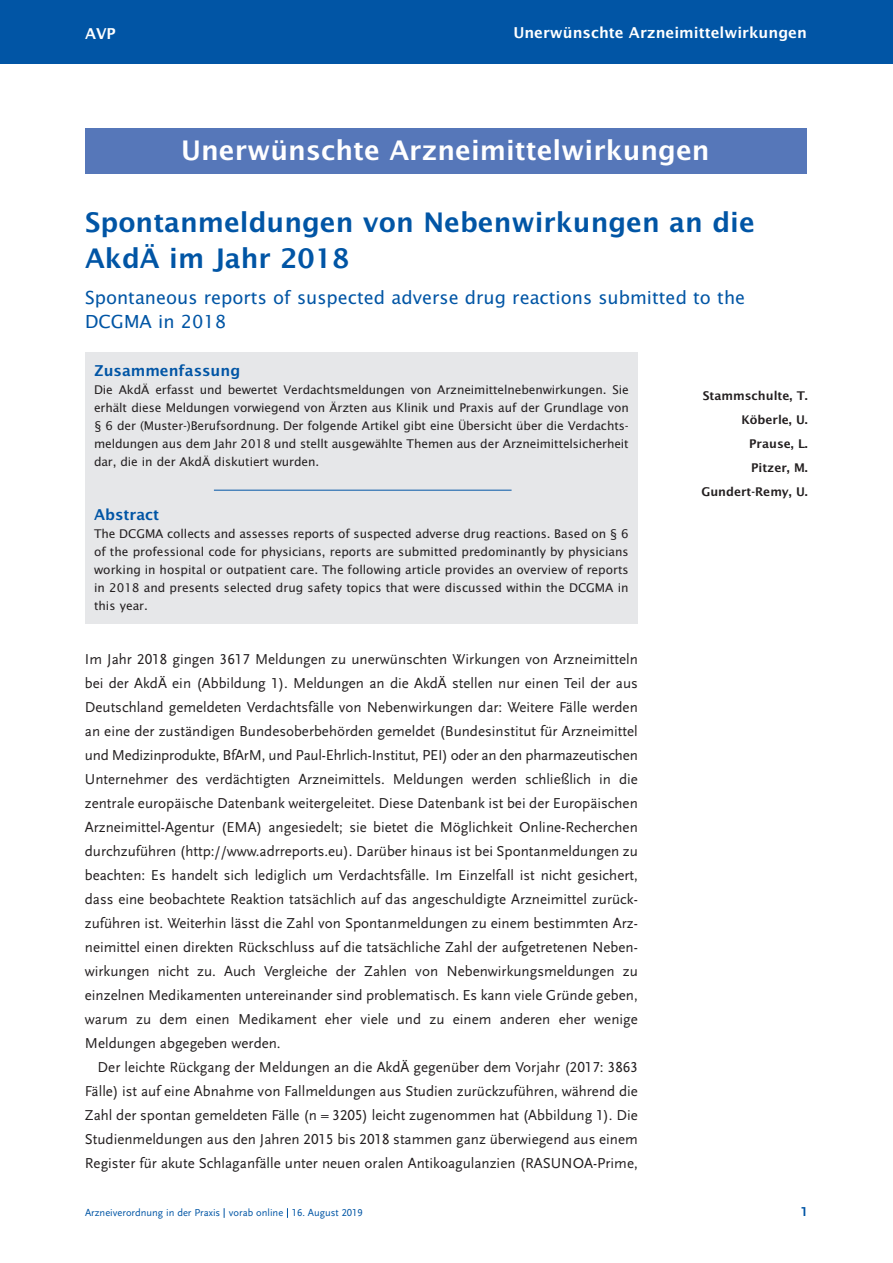
<style>
.page{position:relative;width:893px;height:1263px;background:#fff}
.page>*{position:absolute;margin:0;border:0;box-sizing:border-box;transform-origin:0 0}
.t1{font:600 27px/36px "Lucida Sans";color:#0155a5}
.t2{font:600 27px "Lucida Sans";color:#fff}
.t3{font:18px/24px "Lucida Sans";color:#0155a5}
.t4{font:15px/24px "Scala Sans LF";color:#231f20;text-align:justify}
.t5{font:600 15px "Lucida Sans";color:#fff}
.t6{font:600 15px "Lucida Sans";color:#0155a5}
.t7{font:700 13.5px "Scala Sans LF";color:#0155a5}
.t8{font:12px/18px "Lucida Sans";letter-spacing:-.005em;color:#231f20;text-align:justify}
.t9{font:600 12px/24px "Lucida Sans";color:#231f20;text-align:right}
.t10{font:10.5px "Scala Sans LF";color:#0155a5}
</style>
<div class="page">
<div style="left:0;top:0;width:892px;height:64px;background:#0155a5"></div>
<div style="left:85px;top:128px;width:722px;height:45px;background:#5677b9"></div>
<div style="left:85px;top:352px;width:553px;height:271px;background:#e6e7e9"></div>
<hr style="left:214px;top:490px;width:298px;height:1px;background:#0155a5">
<p class="t5" style="left:85px;top:27px;width:32px">AVP</p>
<p class="t5" style="left:513px;top:27px;width:295px">Unerwünschte Arzneimittelwirkungen</p>
<h1 class="t2" style="left:181px;top:139px;width:530px">Unerwünschte Arzneimittelwirkungen</h1>
<h1 class="t1" style="left:85px;top:206px;width:671px">Spontanmeldungen von Nebenwirkungen an die<br>AkdÄ im Jahr 2018</h1>
<p class="t3" style="left:85px;top:287px;width:662px">Spontaneous reports of suspected adverse drug reactions submitted to the<br>DCGMA in 2018</p>
<p class="t6" style="left:94px;top:364px;width:148px">Zusammenfassung</p>
<p class="t8" style="left:94px;top:382px;width:536px">Die AkdÄ erfasst und bewertet Verdachtsmeldungen von Arzneimittelnebenwirkungen. Sie erhält diese Meldungen vorwiegend von Ärzten aus Klinik und Praxis auf der Grundlage von § 6 der (Muster-)Berufsordnung. Der folgende Artikel gibt eine Übersicht über die Verdachts&shy;meldungen aus dem Jahr 2018 und stellt ausgewählte Themen aus der Arzneimittelsicherheit dar, die in der AkdÄ diskutiert wurden.</p>
<p class="t9" style="left:701px;top:385px;width:108px">Stammschulte, T.<br>Köberle, U.<br>Prause, L.<br>Pitzer, M.<br>Gundert-Remy, U.</p>
<p class="t6" style="left:94px;top:508px;width:67px">Abstract</p>
<p class="t8" style="left:94px;top:526px;width:536px">The DCGMA collects and assesses reports of suspected adverse drug reactions. Based on § 6 of the professional code for physicians, reports are submitted predominantly by physicians working in hospital or outpatient care. The following article provides an overview of reports in 2018 and presents selected drug safety topics that were discussed within the DCGMA in this year.</p>
<p class="t4" style="left:85px;top:648px;width:554px">Im Jahr 2018 gingen 3617 Meldungen zu unerwünschten Wirkungen von Arzneimitteln bei der AkdÄ ein (Abbildung 1). Meldungen an die AkdÄ stellen nur einen Teil der aus Deutschland gemeldeten Verdachtsfälle von Nebenwirkungen dar: Weitere Fälle werden an eine der zuständigen Bundesoberbehörden gemeldet (Bundesinstitut für Arzneimittel und Medizinprodukte, BfArM, und Paul-Ehrlich-Institut, PEI) oder an den pharmazeutischen Unternehmer des verdächtigten Arzneimittels. Meldungen werden schließlich in die zentrale europäische Datenbank weitergeleitet. Diese Datenbank ist bei der Europäischen Arzneimittel-Agentur (EMA) angesiedelt; sie bietet die Möglichkeit Online-Recherchen durchzuführen (http://www.adrreports.eu). Darüber hinaus ist bei Spontanmeldungen zu beachten: Es handelt sich lediglich um Verdachtsfälle. Im Einzelfall ist nicht gesichert, dass eine beobachtete Reaktion tatsächlich auf das angeschuldigte Arzneimittel zurück&shy;zuführen ist. Weiterhin lässt die Zahl von Spontanmeldungen zu einem bestimmten Arz&shy;neimittel einen direkten Rückschluss auf die tatsächliche Zahl der aufgetretenen Neben&shy;wirkungen nicht zu. Auch Vergleiche der Zahlen von Nebenwirkungsmeldungen zu ein zelnen Medikamenten untereinander sind problematisch. Es kann viele Gründe geben, warum zu dem einen Medikament eher viele und zu einem anderen eher wenige Meldungen abgegeben werden.</p>
<p class="t4" style="left:85px;top:1056px;width:554px;text-indent:13px">Der leichte Rückgang der Meldungen an die AkdÄ gegenüber dem Vorjahr (2017: 3863<br>Fälle) ist auf eine Abnahme von Fallmeldungen aus Studien zurückzuführen, während die Zahl der spontan gemeldeten Fälle (n = 3205) leicht zugenommen hat (Abbildung 1). Die Studienmeldungen aus den Jahren 2015 bis 2018 stammen ganz überwiegend aus einem Register für akute Schlaganfälle unter neuen oralen Antikoagulanzien (RASUNOA-Prime,</p>
<p class="t10" style="left:85px;top:1208px;width:279px">Arzneiverordnung in der Praxis vorab online 16. August 2019</p>
<p class="t7" style="left:801px;top:1204px;width:8px">1</p>
</div>
